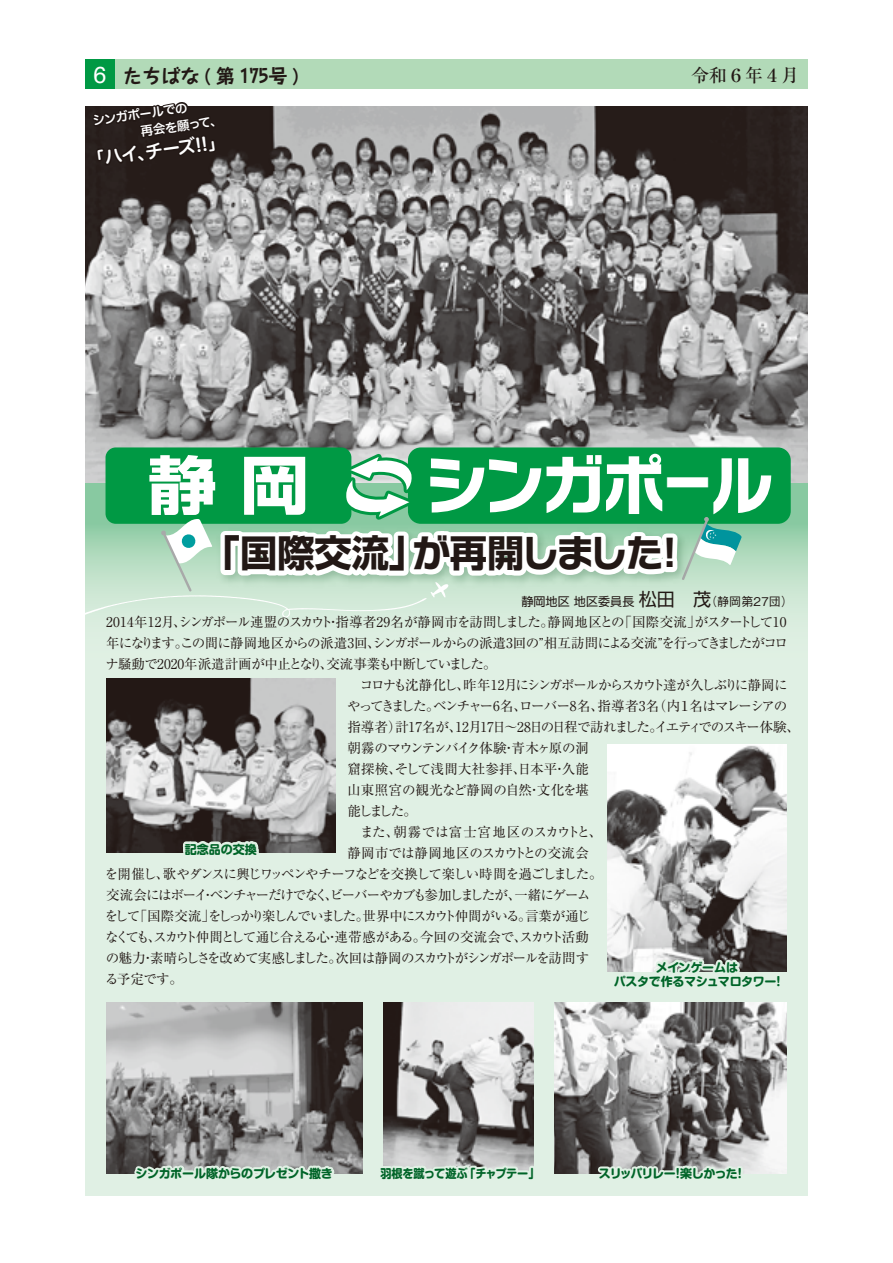
<style>
.page{position:relative;width:893px;height:1263px;background:#fff}
.page>*{position:absolute;margin:0;border:0;box-sizing:border-box;transform-origin:0 0}
.t1{font:700 63px "Typelabo N Std";letter-spacing:-.05em;color:#fff}
.t2{font:700 63px "Shin Go Pr 6";color:#fff;scale:1.1 1}
.t3{font:700 37.2px "Typelabo N Std";color:#221815}
.t4{font:700 19.05px "Taka Hand Std";color:#221815}
.t5{font:500 18px "Ryumin Pr 6";color:#221815}
.t6{font:17.85px "Hira Maru Std W6";color:#fff}
.t7{font:13.5px "Ryumin Pr 6";letter-spacing:-.085em;color:#221815}
.t8{font:13.5px "Ryumin Pr 6";letter-spacing:-.035em;color:#221815}
.t9{font:13.5px "Ryumin Pr 6";letter-spacing:-.11em;color:#221815}
.t10{font:13.5px "Ryumin Pr 6";letter-spacing:-.115em;color:#221815}
.t11{font:13.5px "Ryumin Pr 6";letter-spacing:-.13em;color:#221815}
.t12{font:13.5px "Ryumin Pr 6";letter-spacing:-.105em;color:#221815}
.t13{font:13.5px "Ryumin Pr 6";letter-spacing:-.135em;color:#221815}
.t14{font:13.5px "Ryumin Pr 6";letter-spacing:.015em;color:#221815}
.t15{font:13.5px "Ryumin Pr 6";letter-spacing:.025em;color:#221815}
.t16{font:13.5px "Ryumin Pr 6";letter-spacing:-.01em;color:#221815}
.t17{font:13.5px "Ryumin Pr 6";letter-spacing:-.005em;color:#221815}
.t18{font:12.3px/17.4px "Hira Maru Std W6";color:#fff}
.t19{font:700 12px/14.4px "Shin M Go Pr 6";letter-spacing:-.03em;color:#006428;text-align:center}
.t20{font:12px "Shin Go Pr 6";letter-spacing:.01em;color:#221815}
.t21{font:700 12px "Shin M Go Pr 6";letter-spacing:-.03em;color:#006428;scale:.93 1}
.t22{font:700 12px "Shin M Go Pr 6";letter-spacing:-.085em;color:#006428}
.s1{font-family:"Helvetica";font-weight:400;font-size:23.25px;color:#fff}
.s2{font-family:"Shin Go Pr 6"}
.s3{font-size:18px}
.s4{font-family:"Gothic BBB Pr 6";font-weight:500}
</style>
<div class="page">
<div style="left:85px;top:106px;width:723px;height:1089px;background:#e0f0e4"></div>
<img style="left:85px;top:106px;width:723px;height:377px">
<img style="left:554px;top:1002px;width:233px;height:172px">
<img style="left:384px;top:1002px;width:149px;height:73px">
<img style="left:106px;top:1002px;width:256px;height:172px">
<img style="left:106px;top:678px;width:229px;height:174px">
<img style="left:608px;top:744px;width:179px;height:228px">
<svg style="left:181px;top:835px;width:100px;height:18px"></svg>
<svg style="left:608px;top:874px;width:161px;height:98px"></svg>
<div style="left:763px;top:978px;width:15px;height:7px;border:4px solid #e0f0e4"></div>
<div style="left:775px;top:974px;width:7px;height:11px;border:4px solid #e0f0e4"></div>
<div style="left:775px;top:982px;width:7px;height:7px;border:4px solid #e0f0e4;border-radius:50%"></div>
<svg style="left:132px;top:1075px;width:405px;height:121px"></svg>
<svg style="left:594px;top:1094px;width:147px;height:102px"></svg>
<div style="left:736px;top:1166px;width:7px;height:11px;border:4px solid #e0f0e4"></div>
<div style="left:736px;top:1174px;width:7px;height:7px;border:4px solid #e0f0e4;border-radius:50%"></div>
<div style="left:408px;top:447px;width:383px;height:77px;background:#094;border-radius:13px"></div>
<svg style="left:85px;top:447px;width:657px;height:170px"></svg>
<svg style="left:91px;top:59px;width:127px;height:149px;background:#4b4441"></svg>
<div style="left:85px;top:60px;width:723px;height:29px;background:#b2dab8"></div>
<div style="left:85px;top:60px;width:30px;height:29px;background:#094"></div>
<h3 class="t4" style="left:93px;top:62px;width:207px"><span class="s1">6</span> たちばな ( 第 175号 )</h3>
<h3 class="t5" style="left:691px;top:62px;width:110px">令和６年４月</h3>
<p class="t18" style="left:137px;top:106px;width:84px;text-indent:-46px;rotate:-8deg">シンガポールでの<br>再会を願って、</p>
<h3 class="t6" style="left:85px;top:147px;width:141px;rotate:-8deg">「ハイ、チーズ!!」</h3>
<h1 class="t2" style="left:148px;top:435px;width:148px">静 岡</h1>
<h1 class="t1" style="left:425px;top:439px;width:349px">シンガポール</h1>
<h2 class="t3" style="left:203px;top:526px;width:487px">「<span class="s2">国際交流</span>」が<span class="s2">再開</span>しました！</h2>
<p class="t20" style="left:521px;top:592px;width:273px">静岡地区 地区委員長 <span class="s3">松田　茂</span><span class="s4">（静岡第2７団）</span></p>
<p class="t8" style="left:106px;top:611px;width:682px">2014年12月、シンガポール連盟のスカウト・指導者29名が静岡市を訪問しました。静岡地区との「国際交流」がスタートして10</p>
<p class="t7" style="left:106px;top:632px;width:683px">年になります。この間に静岡地区からの派遣3回、シンガポールからの派遣3回の”相互訪問による交流”を行ってきましたがコロ</p>
<p class="t8" style="left:105px;top:653px;width:393px">ナ騒動で2020年派遣計画が中止となり、交流事業も中断していました。</p>
<p class="t13" style="left:347px;top:674px;width:442px">　コロナも沈静化し、昨年12月にシンガポールからスカウト達が久しぶりに静岡に</p>
<p class="t9" style="left:347px;top:695px;width:442px">やってきました。ベンチャー6名、ローバー8名、指導者3名（内１名はマレーシアの</p>
<p class="t7" style="left:347px;top:716px;width:454px">指導者）計17名が、12月17日～28日の日程で訪れました。イエティでのスキー体験、</p>
<p class="t10" style="left:347px;top:737px;width:243px">朝霧のマウンテンバイク体験・青木ヶ原の洞</p>
<p class="t14" style="left:347px;top:758px;width:243px">窟探検、そして浅間大社参拝、日本平・久能</p>
<p class="t16" style="left:347px;top:779px;width:243px">山東照宮の観光など静岡の自然・文化を堪</p>
<p class="t7" style="left:347px;top:800px;width:71px">能しました。</p>
<p class="t15" style="left:347px;top:821px;width:256px">　また、朝霧では富士宮地区のスカウトと、</p>
<p class="t17" style="left:347px;top:842px;width:243px">静岡市では静岡地区のスカウトとの交流会</p>
<p class="t12" style="left:105px;top:863px;width:499px">を開催し、歌やダンスに興じワッペンやチーフなどを交換して楽しい時間を過ごしました。</p>
<p class="t9" style="left:106px;top:884px;width:486px">交流会にはボーイ・ベンチャーだけでなく、ビーバーやカブも参加しましたが、一緒にゲーム</p>
<p class="t11" style="left:105px;top:905px;width:487px">をして「国際交流」をしっかり楽しんでいました。世界中にスカウト仲間がいる。言葉が通じ</p>
<p class="t10" style="left:105px;top:926px;width:485px">なくても、スカウト仲間として通じ合える心・連帯感がある。今回の交流会で、スカウト活動</p>
<p class="t7" style="left:106px;top:947px;width:485px">の魅力・素晴らしさを改めて実感しました。次回は静岡のスカウトがシンガポールを訪問す</p>
<p class="t7" style="left:105px;top:968px;width:80px">る予定です。</p>
<p class="t19" style="left:185px;top:841px;width:74px">記念品の交換</p>
<p class="t19" style="left:614px;top:959px;width:172px">メインゲームは<br>パスタで作るマシュマロタワー！</p>
<p class="t19" style="left:136px;top:1166px;width:199px">シンガポール隊からのプレゼント撒き</p>
<p class="t21" style="left:380px;top:1163px;width:173px">羽根を蹴って遊ぶ「チャプテー」</p>
<p class="t22" style="left:599px;top:1163px;width:148px">スリッパリレー！楽しかった！</p>
</div>
